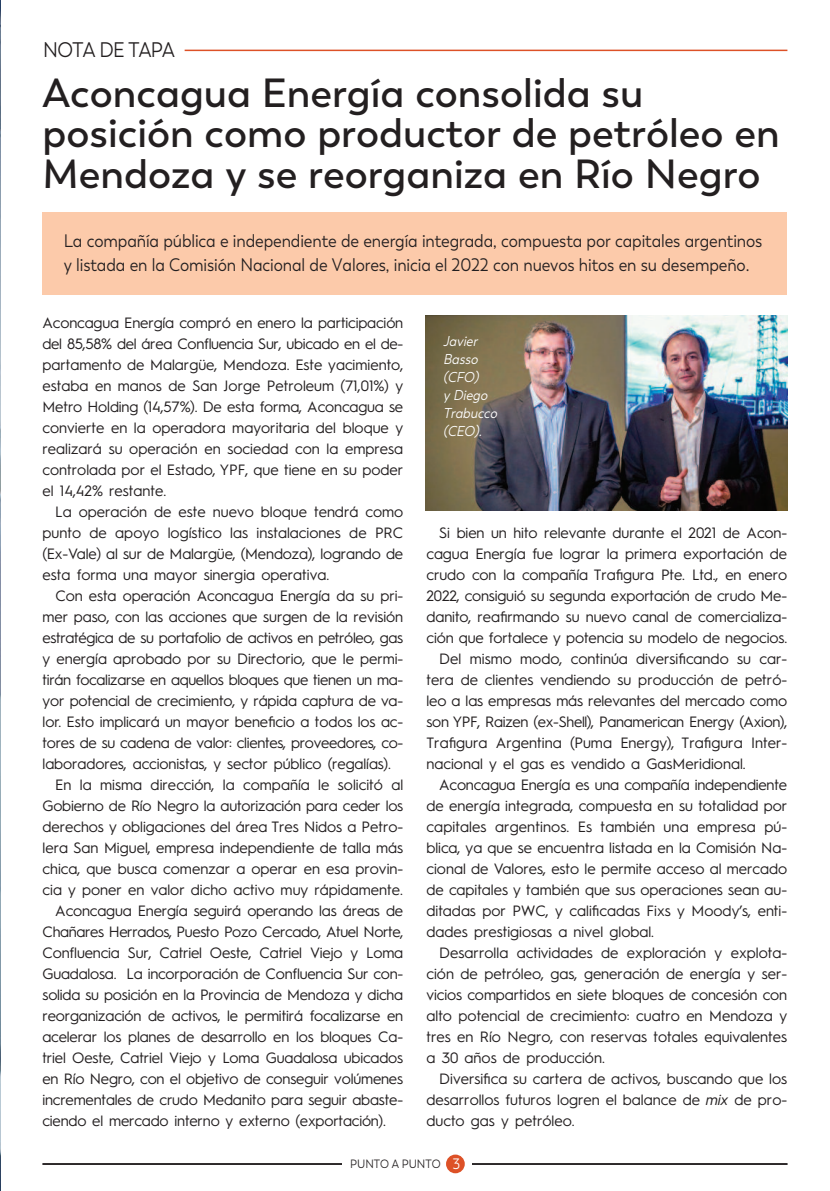
<style>
.page{position:relative;width:830px;height:1191px;background:#fff}
.page>*{position:absolute;margin:0;border:0;box-sizing:border-box;transform-origin:0 0}
.t1{font:600 40.5px/40.5px "Trenda";color:#231f20}
.t2{font:21px "Trenda";letter-spacing:-.035em;color:#231f20;scale:.9 1}
.t3{font:18px/24px "Trenda";letter-spacing:-.005em;color:#231f20;scale:.9 1}
.t4{font:15px/21px "Hurme Geometric Sans 1";letter-spacing:-.005em;color:#231f20;text-align:justify}
.t5{font:15px "Hurme Geometric Sans 1";letter-spacing:-.025em;color:#231f20}
.t6{font:italic 14.25px/18px "Trenda";color:#fff;scale:.9 1}
.t7{font:12px "Trenda";color:#231f20;scale:.9 1}
.s1{font-style:italic}
.s2{font-size:15px;color:#fff}
</style>
<div class="page">
<img style="left:0;top:0;width:1px;height:1191px">
<hr style="left:43px;top:1163px;width:744px;height:1px;background:#231f20">
<div style="left:341px;top:1148px;width:130px;height:30px;background:#fff"></div>
<div style="left:446px;top:1154px;width:18px;height:19px;background:#dd5127;border-radius:50%"></div>
<hr style="left:184px;top:50px;width:603px;height:1px;background:#dd5127">
<img style="left:425px;top:315px;width:362px;height:195px">
<div style="left:43px;top:212px;width:744px;height:82px;background:#fccaaa"></div>
<h2 class="t2" style="left:43px;top:42px;width:148px">NOTA DE TAPA</h2>
<h1 class="t1" style="left:43px;top:76px;width:738px">Aconcagua Energía consolida su posición como productor de petróleo en<br>Mendoza y se reorganiza en Río Negro</h1>
<p class="t3" style="left:64px;top:230px;width:777px">La compañía pública e independiente de energía integrada, compuesta por capitales argentinos y listada en la Comisión Nacional de Valores, inicia el 2022 con nuevos hitos en su desempeño.</p>
<p class="t4" style="left:43px;top:314px;width:362px">Aconcagua Energía compró en enero la participación del 85,58% del área Confluencia Sur, ubicado en el de&shy;partamento de Malargüe, Mendoza. Este yacimiento, estaba en manos de San Jorge Petroleum (71,01%) y Metro Holding (14,57%). De esta forma, Aconcagua se convierte en la operadora mayoritaria del bloque y realizará su operación en sociedad con la empresa controlada por el Estado, YPF, que tiene en su poder el 14,42% restante.</p>
<p class="t4" style="left:43px;top:503px;width:362px;text-indent:13px">La operación de este nuevo bloque tendrá como punto de apoyo logístico las instalaciones de PRC (Ex-Vale) al sur de Malargüe, (Mendoza), logrando de esta forma una mayor sinergia operativa.</p>
<p class="t4" style="left:55px;top:587px;width:349px">Con esta operación Aconcagua Energía da su pri-</p>
<p class="t4" style="left:43px;top:608px;width:362px">mer paso, con las acciones que surgen de la revisión</p>
<p class="t5" style="left:43px;top:633px;width:362px">estratégica de su portafolio de activos en petróleo, gas</p>
<p class="t4" style="left:43px;top:650px;width:362px">y energía aprobado por su Directorio, que le permi-</p>
<p class="t4" style="left:43px;top:671px;width:362px">tirán focalizarse en aquellos bloques que tienen un ma-</p>
<p class="t4" style="left:43px;top:692px;width:362px">yor potencial de crecimiento, y rápida captura de va-</p>
<p class="t4" style="left:43px;top:713px;width:362px">lor. Esto implicará un mayor beneficio a todos los ac-</p>
<p class="t4" style="left:43px;top:734px;width:362px">tores de su cadena de valor: clientes, proveedores, co-</p>
<p class="t4" style="left:43px;top:755px;width:350px">laboradores, accionistas, y sector público (regalías).</p>
<p class="t4" style="left:55px;top:776px;width:349px">En la misma dirección, la compañía le solicitó al</p>
<p class="t4" style="left:43px;top:797px;width:362px">Gobierno de Río Negro la autorización para ceder los</p>
<p class="t4" style="left:43px;top:818px;width:362px">derechos y obligaciones del área Tres Nidos a Petro-</p>
<p class="t4" style="left:43px;top:839px;width:362px">lera San Miguel, empresa independiente de talla más</p>
<p class="t4" style="left:43px;top:860px;width:362px">chica, que busca comenzar a operar en esa provin-</p>
<p class="t4" style="left:43px;top:881px;width:362px">cia y poner en valor dicho activo muy rápidamente.</p>
<p class="t4" style="left:55px;top:902px;width:349px">Aconcagua Energía seguirá operando las áreas de</p>
<p class="t5" style="left:42px;top:927px;width:362px">Chañares Herrados, Puesto Pozo Cercado, Atuel Norte,</p>
<p class="t4" style="left:43px;top:944px;width:362px">Confluencia Sur, Catriel Oeste, Catriel Viejo y Loma</p>
<p class="t4" style="left:42px;top:965px;width:362px">Guadalosa. La incorporación de Confluencia Sur con-</p>
<p class="t4" style="left:42px;top:986px;width:362px">solida su posición en la Provincia de Mendoza y dicha</p>
<p class="t4" style="left:42px;top:1007px;width:362px">reorganización de activos, le permitirá focalizarse en</p>
<p class="t4" style="left:42px;top:1028px;width:362px">acelerar los planes de desarrollo en los bloques Ca-</p>
<p class="t4" style="left:42px;top:1049px;width:362px">triel Oeste, Catriel Viejo y Loma Guadalosa ubicados</p>
<p class="t4" style="left:42px;top:1070px;width:362px">en Río Negro, con el objetivo de conseguir volúmenes</p>
<p class="t4" style="left:42px;top:1091px;width:362px">incrementales de crudo Medanito para seguir abaste-</p>
<p class="t4" style="left:42px;top:1112px;width:345px">ciendo el mercado interno y externo (exportación).</p>
<p class="t6" style="left:443px;top:333px;width:64px">Javier<br>Basso (CFO)<br>y Diego<br>Trabucco (CEO).</p>
<p class="t4" style="left:439px;top:524px;width:349px">Si bien un hito relevante durante el 2021 de Acon-</p>
<p class="t4" style="left:426px;top:545px;width:362px">cagua Energía fue lograr la primera exportación de</p>
<p class="t4" style="left:426px;top:566px;width:362px">crudo con la compañía Trafigura Pte. Ltd., en enero</p>
<p class="t4" style="left:426px;top:587px;width:362px">2022, consiguió su segunda exportación de crudo Me-</p>
<p class="t4" style="left:426px;top:608px;width:362px">danito, reafirmando su nuevo canal de comercializa-</p>
<p class="t4" style="left:426px;top:629px;width:362px">ción que fortalece y potencia su modelo de negocios.</p>
<p class="t4" style="left:439px;top:650px;width:349px">Del mismo modo, continúa diversificando su car-</p>
<p class="t4" style="left:426px;top:671px;width:362px">tera de clientes vendiendo su producción de petró-</p>
<p class="t4" style="left:426px;top:692px;width:362px">leo a las empresas más relevantes del mercado como</p>
<p class="t4" style="left:426px;top:713px;width:362px">son YPF, Raizen (ex-Shell), Panamerican Energy (Axion),</p>
<p class="t4" style="left:426px;top:734px;width:362px">Trafigura Argentina (Puma Energy), Trafigura Inter-</p>
<p class="t4" style="left:426px;top:755px;width:320px">nacional y el gas es vendido a GasMeridional.</p>
<p class="t4" style="left:439px;top:776px;width:349px">Aconcagua Energía es una compañía independiente</p>
<p class="t4" style="left:426px;top:797px;width:362px">de energía integrada, compuesta en su totalidad por</p>
<p class="t4" style="left:426px;top:818px;width:362px">capitales argentinos. Es también una empresa pú-</p>
<p class="t4" style="left:426px;top:839px;width:362px">blica, ya que se encuentra listada en la Comisión Na-</p>
<p class="t4" style="left:426px;top:860px;width:362px">cional de Valores, esto le permite acceso al mercado</p>
<p class="t4" style="left:426px;top:881px;width:362px">de capitales y también que sus operaciones sean au-</p>
<p class="t4" style="left:426px;top:902px;width:362px">ditadas por PWC, y calificadas Fixs y Moody’s, enti-</p>
<p class="t4" style="left:426px;top:923px;width:229px">dades prestigiosas a nivel global.</p>
<p class="t4" style="left:439px;top:944px;width:349px">Desarrolla actividades de exploración y explota-</p>
<p class="t4" style="left:426px;top:965px;width:362px">ción de petróleo, gas, generación de energía y ser-</p>
<p class="t4" style="left:426px;top:986px;width:362px">vicios compartidos en siete bloques de concesión con</p>
<p class="t4" style="left:426px;top:1007px;width:362px">alto potencial de crecimiento: cuatro en Mendoza y</p>
<p class="t4" style="left:426px;top:1028px;width:362px">tres en Río Negro, con reservas totales equivalentes</p>
<p class="t4" style="left:426px;top:1049px;width:180px">a 30 años de producción.</p>
<p class="t4" style="left:439px;top:1070px;width:349px">Diversifica su cartera de activos, buscando que los</p>
<p class="t4" style="left:426px;top:1091px;width:362px">desarrollos futuros logren el balance de <span class="s1">mix</span> de pro-</p>
<p class="t4" style="left:426px;top:1112px;width:150px">ducto gas y petróleo.</p>
<p class="t7" style="left:350px;top:1158px;width:124px">PUNTO A PUNTO <span class="s2">X3</span></p>
</div>
